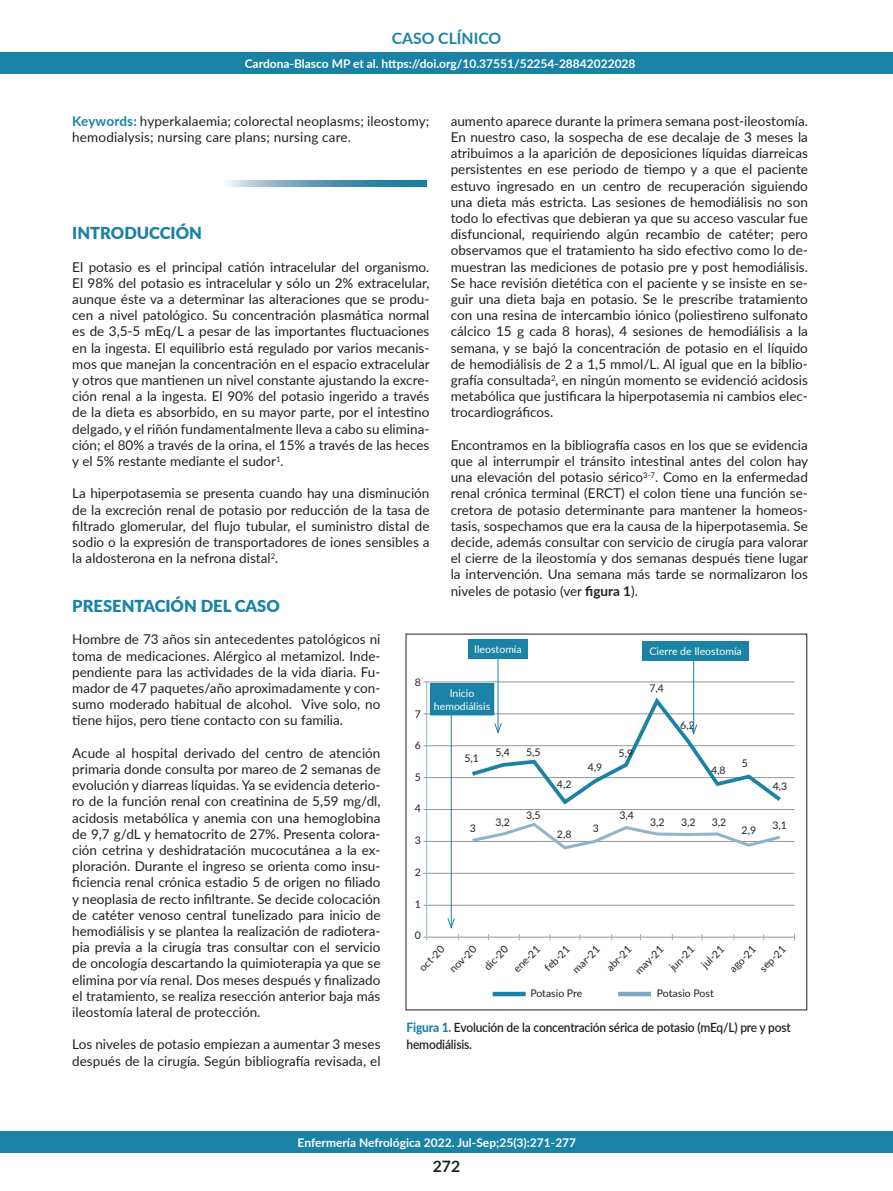
<style>
.page{position:relative;width:893px;height:1191px;background:#fff}
.page>*{position:absolute;margin:0;border:0;box-sizing:border-box;transform-origin:0 0}
.t1{font:900 16.5px "Lato";color:#1a82a4}
.t2{font:700 15.75px "Lato";color:#1a82a4}
.t3{font:700 15.75px "Lato";color:#231f20}
.t4{font:13.5px/16.2px "Lato";color:#231f20;text-align:justify}
.t5{font:600 12.75px/16.5px "Lato";letter-spacing:-.015em;color:#231f20;scale:.94 1}
.t6{font:700 12px "Lato";color:#fff}
.t7{font:10.5px "Lato";color:#231f20}
.t8{font:10.5px/12.6px "Lato";color:#fff;text-align:center}
.s1{font-weight:700;color:#1a82a4}
.s2{font-weight:700}
.s3{font-weight:800;color:#1a82a4}
</style>
<div class="page">
<div style="left:0;top:52px;width:893px;height:21px;background:#1a82a4"></div>
<div style="left:0;top:1131px;width:893px;height:21px;background:#1a82a4"></div>
<svg style="left:227px;top:181px;width:199px;height:5px"></svg>
<hr style="left:424px;top:681px;width:371px;height:1px;background:#939598">
<hr style="left:424px;top:713px;width:371px;height:1px;background:#939598">
<hr style="left:424px;top:745px;width:371px;height:1px;background:#939598">
<hr style="left:424px;top:777px;width:371px;height:1px;background:#939598">
<hr style="left:424px;top:809px;width:371px;height:1px;background:#939598">
<hr style="left:424px;top:841px;width:371px;height:1px;background:#939598">
<hr style="left:424px;top:873px;width:371px;height:1px;background:#939598">
<hr style="left:424px;top:905px;width:371px;height:1px;background:#939598">
<hr style="left:424px;top:937px;width:371px;height:1px;background:#939598">
<svg style="left:472px;top:822px;width:308px;height:28px"></svg>
<div style="left:468px;top:639px;width:60px;height:19px;background:#1a82a4"></div>
<div style="left:643px;top:641px;width:106px;height:19px;background:#1a82a4"></div>
<hr style="left:451px;top:713px;width:1px;height:214px;background:#1a82a4">
<hr style="left:498px;top:657px;width:1px;height:75px;background:#1a82a4">
<hr style="left:693px;top:658px;width:1px;height:75px;background:#1a82a4">
<svg style="left:430px;top:683px;width:355px;height:124px"></svg>
<hr style="left:426px;top:682px;width:1px;height:258px;background:#8fb3c9">
<svg style="left:447px;top:917px;width:12px;height:23px"></svg>
<div style="left:493px;top:991px;width:33px;height:5px;background:#1a82a4"></div>
<div style="left:618px;top:991px;width:33px;height:5px;background:#7ca8c0"></div>
<p class="t2" style="left:392px;top:26px;width:111px">CASO CLÍNICO</p>
<p class="t6" style="left:245px;top:54px;width:392px">Cardona-Blasco MP et al. https://doi.org/10.37551/52254-28842022028</p>
<p class="t4" style="left:72px;top:112px;width:359px"><span class="s1">Keywords:</span> hyperkalaemia; colorectal neoplasms; ileostomy; hemodialysis; nursing care plans; nursing care.</p>
<p class="t4" style="left:451px;top:112px;width:359px">aumento aparece durante la primera semana post-ileostomía.<br>En nuestro caso, la sospecha de ese decalaje de 3 meses la atribuimos a la aparición de deposiciones líquidas diarreicas persistentes en ese periodo de tiempo y a que el paciente estuvo ingresado en un centro de recuperación siguiendo una dieta más estricta. Las sesiones de hemodiálisis no son todo lo efectivas que debieran ya que su acceso vascular fue disfuncional, requiriendo algún recambio de catéter; pero observamos que el tratamiento ha sido efectivo como lo de&shy;muestran las mediciones de potasio pre y post hemodiálisis.<br>Se hace revisión dietética con el paciente y se insiste en se&shy;guir una dieta baja en potasio. Se le prescribe tratamiento con una resina de intercambio iónico (poliestireno sulfonato cálcico 15 g cada 8 horas), 4 sesiones de hemodiálisis a la semana, y se bajó la concentración de potasio en el líquido de hemodiálisis de 2 a 1,5 mmol/L. Al igual que en la biblio&shy;grafía consultada<sup>2</sup>, en ningún momento se evidenció acidosis metabólica que justificara la hiperpotasemia ni cambios elec&shy;trocardiográficos.</p>
<p class="t4" style="left:451px;top:436px;width:359px">Encontramos en la bibliografía casos en los que se evidencia que al interrumpir el tránsito intestinal antes del colon hay una elevación del potasio sérico<sup>3-7</sup>. Como en la enfermedad renal crónica terminal (ERCT) el colon tiene una función se&shy;cretora de potasio determinante para mantener la homeos&shy;tasis, sospechamos que era la causa de la hiperpotasemia. Se decide, además consultar con servicio de cirugía para valorar el cierre de la ileostomía y dos semanas después tiene lugar la intervención. Una semana más tarde se normalizaron los niveles de potasio (ver <span class="s2">figura 1</span>).</p>
<p class="t1" style="left:72px;top:221px;width:131px">INTRODUCCIÓN</p>
<p class="t4" style="left:72px;top:258px;width:359px">El potasio es el principal catión intracelular del organismo.<br>El 98% del potasio es intracelular y sólo un 2% extracelular, aunque éste va a determinar las alteraciones que se produ&shy;cen a nivel patológico. Su concentración plasmática normal es de 3,5-5 mEq/L a pesar de las importantes fluctuaciones en la ingesta. El equilibrio está regulado por varios mecanis&shy;mos que manejan la concentración en el espacio extracelular y otros que mantienen un nivel constante ajustando la excre&shy;ción renal a la ingesta. El 90% del potasio ingerido a través de la dieta es absorbido, en su mayor parte, por el intestino delgado, y el riñón fundamentalmente lleva a cabo su elimina&shy;ción; el 80% a través de la orina, el 15% a través de las heces y el 5% restante mediante el sudor<sup>1</sup>.</p>
<p class="t4" style="left:72px;top:485px;width:359px">La hiperpotasemia se presenta cuando hay una disminución de la excreción renal de potasio por reducción de la tasa de filtrado glomerular, del flujo tubular, el suministro distal de sodio o la expresión de transportadores de iones sensibles a la aldosterona en la nefrona distal<sup>2</sup>.</p>
<p class="t1" style="left:72px;top:593px;width:209px">PRESENTACIÓN DEL CASO</p>
<p class="t4" style="left:72px;top:630px;width:310px">Hombre de 73 años sin antecedentes patológicos ni toma de medicaciones. Alérgico al metamizol. Inde&shy;pendiente para las actividades de la vida diaria. Fu&shy;mador de 47 paquetes/año aproximadamente y con&shy;sumo moderado habitual de alcohol. Vive solo, no tiene hijos, pero tiene contacto con su familia.</p>
<p class="t4" style="left:72px;top:744px;width:310px">Acude al hospital derivado del centro de atención primaria donde consulta por mareo de 2 semanas de evolución y diarreas líquidas. Ya se evidencia deterio&shy;ro de la función renal con creatinina de 5,59 mg/dl, acidosis metabólica y anemia con una hemoglobina de 9,7 g/dL y hematocrito de 27%. Presenta colora&shy;ción cetrina y deshidratación mucocutánea a la ex&shy;ploración. Durante el ingreso se orienta como insu&shy;ficiencia renal crónica estadio 5 de origen no filiado y neoplasia de recto infiltrante. Se decide colocación de catéter venoso central tunelizado para inicio de hemodiálisis y se plantea la realización de radiotera&shy;pia previa a la cirugía tras consultar con el servicio de oncología descartando la quimioterapia ya que se elimina por vía renal. Dos meses después y finalizado el tratamiento, se realiza resección anterior baja más ileostomía lateral de protección.</p>
<p class="t4" style="left:72px;top:1035px;width:310px">Los niveles de potasio empiezan a aumentar 3 meses después de la cirugía. Según bibliografía revisada, el</p>
<p class="t8" style="left:474px;top:642px;width:49px">Ileostomía</p>
<p class="t8" style="left:650px;top:645px;width:94px">Cierre de Ileostomía</p>
<p class="t8" style="left:434px;top:686px;width:58px">Inicio hemodiálisis</p>
<p class="t7" style="left:415px;top:675px;width:8px">8</p>
<p class="t7" style="left:415px;top:706px;width:8px">7</p>
<p class="t7" style="left:415px;top:737px;width:8px">6</p>
<p class="t7" style="left:415px;top:769px;width:8px">5</p>
<p class="t7" style="left:415px;top:800px;width:8px">4</p>
<p class="t7" style="left:415px;top:832px;width:8px">3</p>
<p class="t7" style="left:415px;top:864px;width:8px">2</p>
<p class="t7" style="left:415px;top:896px;width:8px">1</p>
<p class="t7" style="left:415px;top:927px;width:8px">0</p>
<p class="t7" style="left:416px;top:963px;width:32px;rotate:-45deg">oct-20</p>
<p class="t7" style="left:446px;top:965px;width:35px;rotate:-45deg">nov-20</p>
<p class="t7" style="left:480px;top:962px;width:31px;rotate:-45deg">dic-20</p>
<p class="t7" style="left:510px;top:965px;width:35px;rotate:-45deg">ene-21</p>
<p class="t7" style="left:541px;top:964px;width:33px;rotate:-45deg">feb-21</p>
<p class="t7" style="left:569px;top:965px;width:35px;rotate:-45deg">mar-21</p>
<p class="t7" style="left:603px;top:963px;width:32px;rotate:-45deg">abr-21</p>
<p class="t7" style="left:631px;top:967px;width:37px;rotate:-45deg">may-21</p>
<p class="t7" style="left:666px;top:963px;width:32px;rotate:-45deg">jun-21</p>
<p class="t7" style="left:698px;top:961px;width:28px;rotate:-45deg">jul-21</p>
<p class="t7" style="left:726px;top:965px;width:34px;rotate:-45deg">ago-21</p>
<p class="t7" style="left:756px;top:964px;width:34px;rotate:-45deg">sep-21</p>
<p class="t7" style="left:649px;top:680px;width:16px">7,4</p>
<p class="t7" style="left:680px;top:718px;width:16px">6,2</p>
<p class="t7" style="left:495px;top:744px;width:16px">5,4</p>
<p class="t7" style="left:526px;top:744px;width:16px">5,5</p>
<p class="t7" style="left:619px;top:745px;width:16px">5,9</p>
<p class="t7" style="left:464px;top:751px;width:16px">5,1</p>
<p class="t7" style="left:742px;top:756px;width:8px">5</p>
<p class="t7" style="left:588px;top:759px;width:16px">4,9</p>
<p class="t7" style="left:711px;top:762px;width:16px">4,8</p>
<p class="t7" style="left:557px;top:776px;width:16px">4,2</p>
<p class="t7" style="left:773px;top:778px;width:16px">4,3</p>
<p class="t7" style="left:526px;top:807px;width:16px">3,5</p>
<p class="t7" style="left:619px;top:807px;width:16px">3,4</p>
<p class="t7" style="left:495px;top:814px;width:16px">3,2</p>
<p class="t7" style="left:650px;top:814px;width:16px">3,2</p>
<p class="t7" style="left:681px;top:814px;width:16px">3,2</p>
<p class="t7" style="left:712px;top:814px;width:16px">3,2</p>
<p class="t7" style="left:772px;top:818px;width:16px">3,1</p>
<p class="t7" style="left:470px;top:821px;width:8px">3</p>
<p class="t7" style="left:593px;top:821px;width:8px">3</p>
<p class="t7" style="left:742px;top:823px;width:16px">2,9</p>
<p class="t7" style="left:557px;top:826px;width:16px">2,8</p>
<p class="t7" style="left:530px;top:985px;width:53px">Potasio Pre</p>
<p class="t7" style="left:657px;top:985px;width:58px">Potasio Post</p>
<p class="t5" style="left:407px;top:1018px;width:410px"><span class="s3">Figura 1.</span> Evolución de la concentración sérica de potasio (mEq/L) pre y post hemodiálisis.</p>
<p class="t6" style="left:298px;top:1133px;width:280px">Enfermería Nefrológica 2022. Jul-Sep;25(3):271-277</p>
<p class="t3" style="left:433px;top:1154px;width:29px">272</p>
</div>
